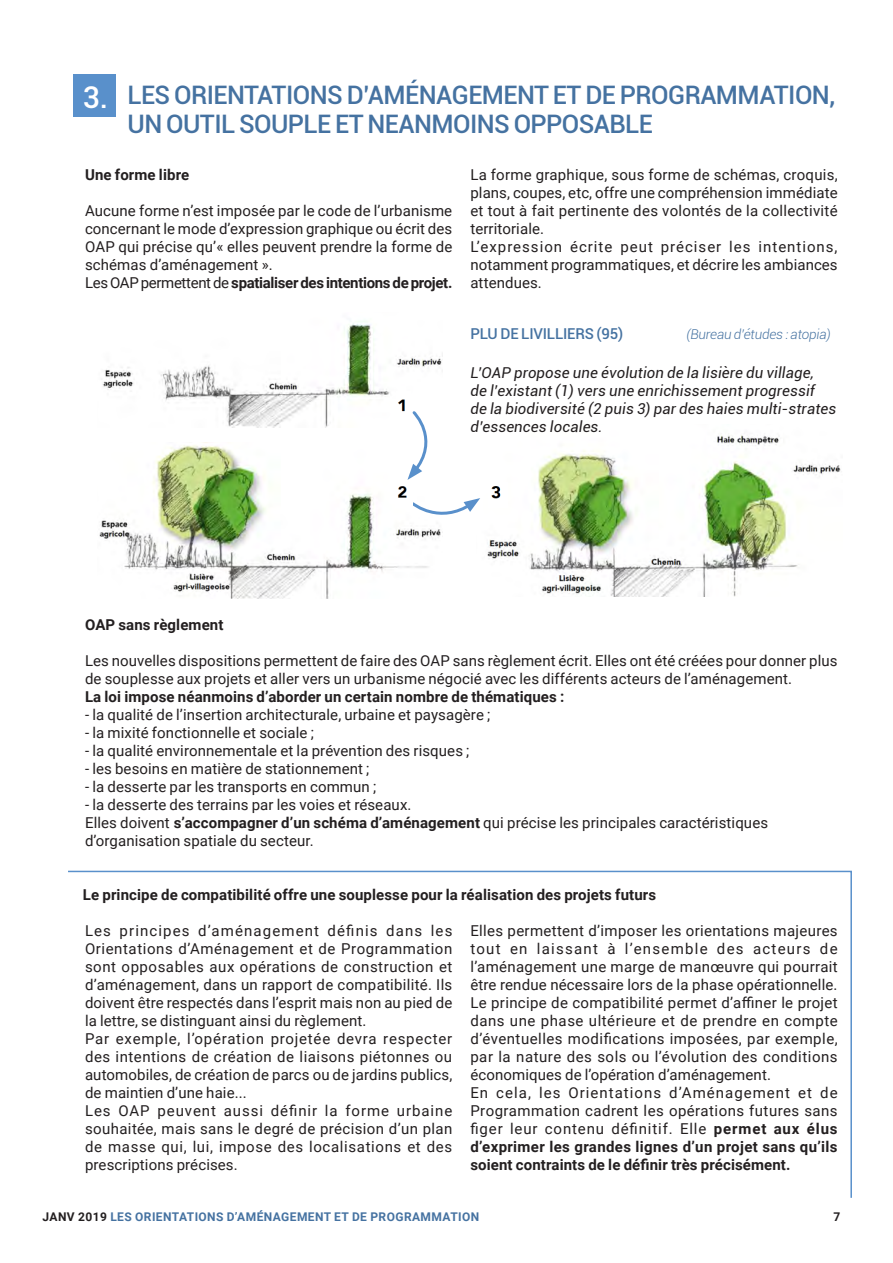
<style>
.page{position:relative;width:893px;height:1263px;background:#fff}
.page>*{position:absolute;margin:0;border:0;box-sizing:border-box;transform-origin:0 0}
.Normal_e{font:500 30px "Roboto";color:#fff}
.Titre_à_retenir{font:500 25.5px/28.5px "Roboto";letter-spacing:-.025em;color:#4572a1}
.t1{font:15px/18px "Roboto";letter-spacing:.005em;color:#231f20;text-align:justify}
.t2{font:700 15px "Roboto";letter-spacing:.005em;color:#231f20}
.t3{font:italic 15px/18px "Roboto";letter-spacing:.01em;color:#231f20}
.t4{font:700 15px "Roboto";letter-spacing:-.02em;color:#231f20}
.Titre_à_retenir-2{font:500 15px "Roboto";letter-spacing:-.015em;color:#4572a1}
.Titre_à_retenir-3{font:italic 300 13.5px "Roboto";letter-spacing:-.015em;color:#4572a1}
.Pied_de_page{font:700 12px "Roboto";letter-spacing:.035em;color:#4572a1}
.Pied_de_page-2{font:700 12px "Roboto";color:#231f20}
.s1{font-weight:400}
.s2{font-weight:700}
.s3{color:#231f20}
</style>
<div class="page">
<img style="left:102px;top:321px;width:341px;height:107px">
<div style="left:74px;top:74px;width:42px;height:43px;background:#5990cb"></div>
<svg style="left:68px;top:870px;width:784px;height:328px"></svg>
<img style="left:99px;top:442px;width:344px;height:156px">
<img style="left:487px;top:435px;width:354px;height:161px">
<svg style="left:407px;top:410px;width:34px;height:70px"></svg>
<svg style="left:410px;top:498px;width:70px;height:27px"></svg>
<img style="left:397px;top:391px;width:14px;height:32px">
<img style="left:395px;top:482px;width:18px;height:26px">
<img style="left:488px;top:483px;width:20px;height:25px">
<p class="Normal_e" style="left:83px;top:76px;width:27px">3.</p>
<p class="Titre_à_retenir" style="left:128px;top:80px;width:709px">LES ORIENTATIONS D’AMÉNAGEMENT ET DE PROGRAMMATION,<br>UN OUTIL SOUPLE ET NEANMOINS OPPOSABLE</p>
<p class="t2" style="left:85px;top:164px;width:106px">Une forme libre</p>
<p class="t1" style="left:85px;top:201px;width:369px">Aucune forme n’est imposée par le code de l’urbanisme concernant le mode d’expression graphique ou écrit des OAP qui précise qu’« elles peuvent prendre la forme de schémas d’aménagement ».</p>
<p class="t4" style="left:85px;top:272px;width:369px"><span class="s1">Les OAP permettent de</span> spatialiser des intentions de projet.</p>
<p class="t1" style="left:470px;top:165px;width:369px">La forme graphique, sous forme de schémas, croquis, plans, coupes, etc, offre une compréhension immédiate et tout à fait pertinente des volontés de la collectivité territoriale.</p>
<p class="t1" style="left:470px;top:237px;width:369px">L’expression écrite peut préciser les intentions, notamment programmatiques, et décrire les ambiances attendues.</p>
<p class="Titre_à_retenir-2" style="left:470px;top:323px;width:154px">PLU DE LIVILLIERS (95)</p>
<p class="Titre_à_retenir-3" style="left:686px;top:325px;width:146px">(Bureau d’études : atopia)</p>
<p class="t3" style="left:470px;top:363px;width:345px">L’OAP propose une évolution de la lisière du village,</p>
<p class="t3" style="left:470px;top:381px;width:346px">de l’existant (1) vers une enrichissement progressif</p>
<p class="t3" style="left:470px;top:399px;width:367px">de la biodiversité (2 puis 3) par des haies multi-strates d’essences locales.</p>
<p class="t2" style="left:85px;top:614px;width:140px">OAP sans règlement</p>
<p class="t1" style="left:85px;top:651px;width:754px">Les nouvelles dispositions permettent de faire des OAP sans règlement écrit. Elles ont été créées pour donner plus de souplesse aux projets et aller vers un urbanisme négocié avec les différents acteurs de l’aménagement.</p>
<p class="t2" style="left:85px;top:686px;width:481px">La loi impose néanmoins d’aborder un certain nombre de thématiques :</p>
<p class="t1" style="left:85px;top:705px;width:407px">- la qualité de l’insertion architecturale, urbaine et paysagère ;</p>
<p class="t1" style="left:85px;top:723px;width:230px">- la mixité fonctionnelle et sociale ;</p>
<p class="t1" style="left:85px;top:741px;width:386px">- la qualité environnementale et la prévention des risques ;</p>
<p class="t1" style="left:85px;top:759px;width:286px">- les besoins en matière de stationnement ;</p>
<p class="t1" style="left:85px;top:777px;width:293px">- la desserte par les transports en commun ;</p>
<p class="t1" style="left:85px;top:795px;width:328px">- la desserte des terrains par les voies et réseaux.</p>
<p class="t1" style="left:85px;top:813px;width:685px">Elles doivent <span class="s2">s’accompagner d’un schéma d’aménagement</span> qui précise les principales caractéristiques d’organisation spatiale du secteur.</p>
<p class="t2" style="left:83px;top:884px;width:575px">Le principe de compatibilité offre une souplesse pour la réalisation des projets futurs</p>
<p class="t1" style="left:85px;top:921px;width:369px">Les principes d’aménagement définis dans les Orientations d’Aménagement et de Programmation sont opposables aux opérations de construction et d’aménagement, dans un rapport de compatibilité. Ils doivent être respectés dans l’esprit mais non au pied de la lettre, se distinguant ainsi du règlement.</p>
<p class="t1" style="left:85px;top:1029px;width:369px">Par exemple, l’opération projetée devra respecter des intentions de création de liaisons piétonnes ou automobiles, de création de parcs ou de jardins publics, de maintien d’une haie...</p>
<p class="t1" style="left:85px;top:1101px;width:369px">Les OAP peuvent aussi définir la forme urbaine souhaitée, mais sans le degré de précision d’un plan de masse qui, lui, impose des localisations et des prescriptions précises.</p>
<p class="t1" style="left:470px;top:921px;width:369px">Elles permettent d’imposer les orientations majeures tout en laissant à l’ensemble des acteurs de l’aménagement une marge de manœuvre qui pourrait être rendue nécessaire lors de la phase opérationnelle.<br>Le principe de compatibilité permet d’affiner le projet dans une phase ultérieure et de prendre en compte d’éventuelles modifications imposées, par exemple, par la nature des sols ou l’évolution des conditions économiques de l’opération d’aménagement.</p>
<p class="t1" style="left:470px;top:1083px;width:369px">En cela, les Orientations d’Aménagement et de Programmation cadrent les opérations futures sans figer leur contenu définitif. Elle <span class="s2">permet aux élus d’exprimer les grandes lignes d’un projet sans qu’ils soient contraints de le définir très précisément.</span></p>
<p class="Pied_de_page-2" style="left:833px;top:1208px;width:8px">7</p>
<p class="Pied_de_page" style="left:43px;top:1208px;width:438px"><span class="s3">JANV 2019</span> LES ORIENTATIONS D’AMÉNAGEMENT ET DE PROGRAMMATION</p>
</div>
